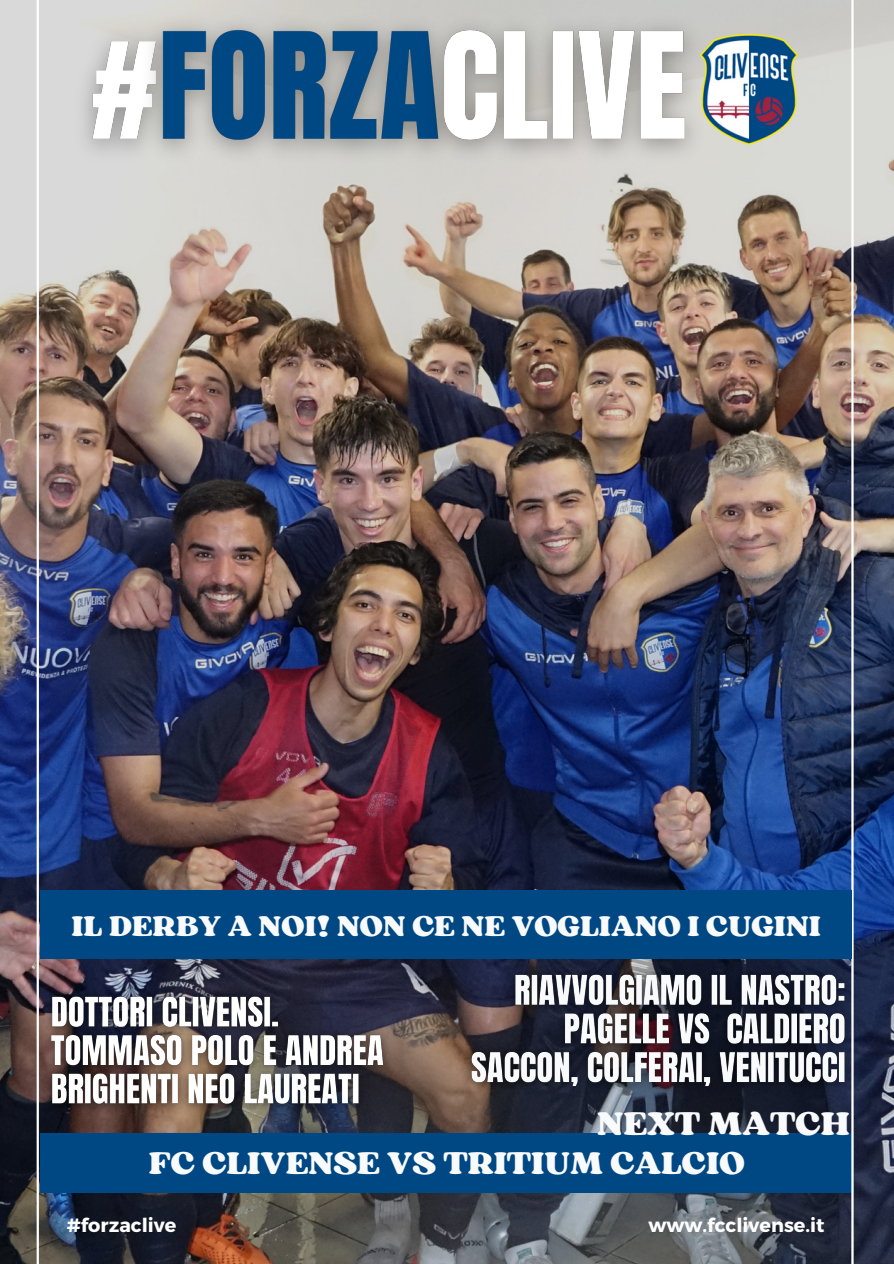
<style>
.page{position:relative;width:894px;height:1264px;background:#fff}
.page>*{position:absolute;margin:0;border:0;box-sizing:border-box;transform-origin:0 0}
.t1{font:34.5px "Sergio Trendy";color:#f9fafb}
.t2{font:33px "Sergio Trendy";color:#f9fafb}
.t3{font:30px "Sergio Trendy";color:#f9fafb}
.t4{font:700 19.2px "Montserrat";color:#fff}
</style>
<div class="page">
<img style="left:0;top:0;width:893px;height:1263px">
<img style="left:716px;top:34px;width:88px;height:111px">
<div style="left:40px;top:1133px;width:813px;height:59px;background:#004884"></div>
<hr style="left:851px;top:0;width:2px;height:1263px;background:#fff">
<hr style="left:37px;top:0;width:2px;height:1263px;background:#fff">
<div style="left:40px;top:890px;width:811px;height:69px;background:#004884"></div>
<img style="left:62px;top:0;width:654px;height:181px">
<img style="left:455px;top:960px;width:404px;height:143px">
<img style="left:36px;top:982px;width:362px;height:139px">
<p class="t3" style="left:71px;top:906px;width:750px">IL DERBY A NOI! NON CE NE VOGLIANO I CUGINI</p>
<h2 class="t1" style="left:597px;top:1101px;width:254px">NEXT MATCH</h2>
<p class="t2" style="left:149px;top:1142px;width:597px">FC CLIVENSE VS TRITIUM CALCIO</p>
<p class="t4" style="left:67px;top:1212px;width:111px">#forzaclive</p>
<h2 class="t4" style="left:648px;top:1212px;width:177px">www.fcclivense.it</h2>
</div>
